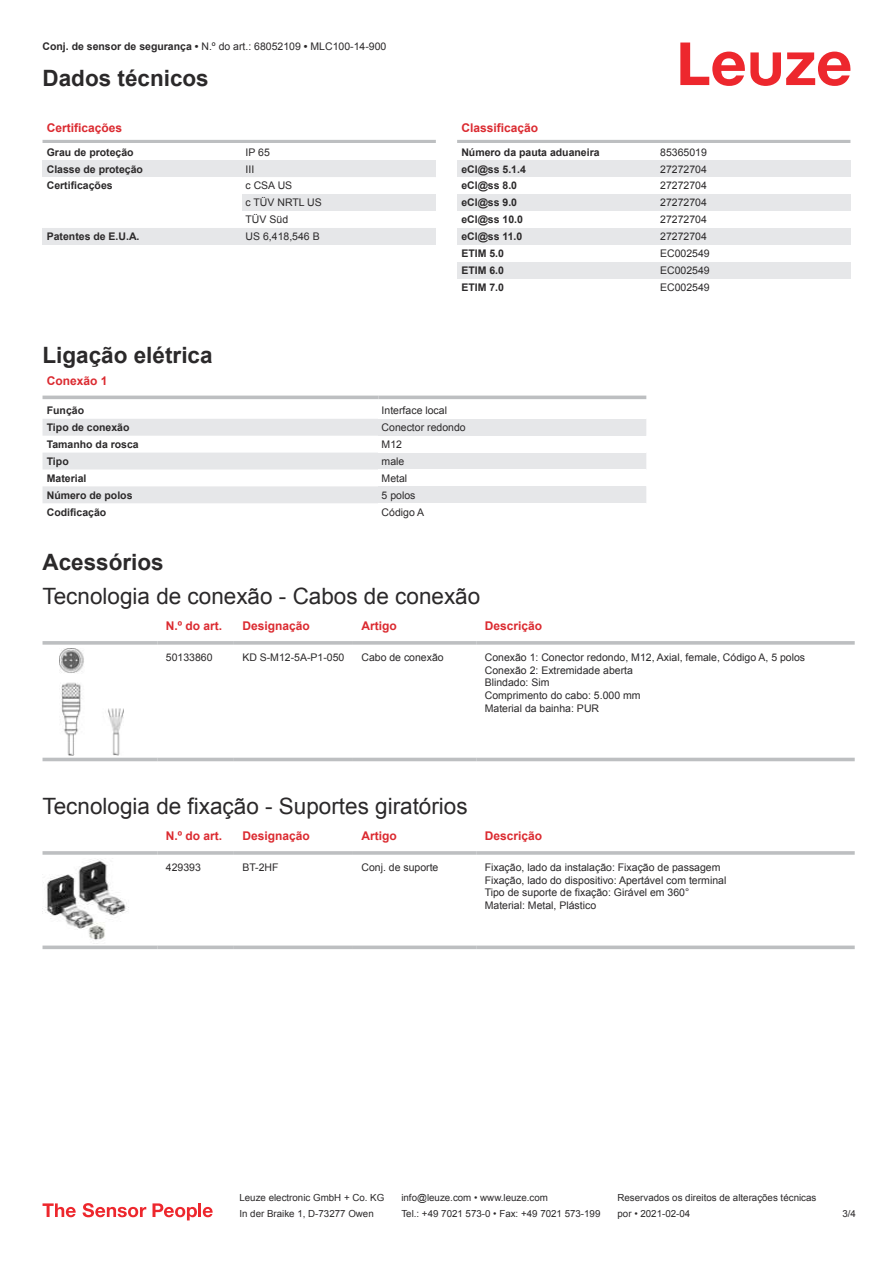
<style>
.page{position:relative;width:893px;height:1263px;background:#fff}
.page>*{position:absolute;margin:0;border:0;box-sizing:border-box;transform-origin:0 0}
.t1{font:22.5px "Arial";color:#2b292a}
.t2{font:700 22.5px "Arial";color:#2b292a}
.t3{font:700 12px "Arial";color:#db2a30}
.t4{font:10.5px/12.6px "Arial";color:#2b292a}
.t5{font:700 10.5px "Arial";color:#2b292a}
.t6{font:9.75px "Arial";color:#2b292a}
.s1{font-weight:700}
</style>
<div class="page">
<svg style="left:680px;top:43px;width:170px;height:43px"></svg>
<hr style="left:43px;top:140px;width:393px;height:3px;background:#bdbfc1">
<div style="left:43px;top:160px;width:393px;height:17px;background:#e6e7e9"></div>
<div style="left:242px;top:194px;width:194px;height:17px;background:#e6e7e9"></div>
<div style="left:43px;top:228px;width:199px;height:17px;background:#e6e7e9"></div>
<div style="left:242px;top:228px;width:194px;height:17px;background:#e6e7e9"></div>
<svg style="left:43px;top:395px;width:603px;height:5px"></svg>
<svg style="left:43px;top:419px;width:335px;height:84px;fill:#e6e7e9"></svg>
<hr style="left:43px;top:396px;width:335px;height:3px;background:#bdbfc1">
<hr style="left:378px;top:396px;width:268px;height:3px;background:#bdbfc1">
<div style="left:378px;top:419px;width:268px;height:17px;background:#e6e7e9"></div>
<div style="left:378px;top:453px;width:268px;height:16px;background:#e6e7e9"></div>
<div style="left:378px;top:486px;width:268px;height:17px;background:#e6e7e9"></div>
<svg style="left:43px;top:648px;width:812px;height:114px"></svg>
<svg style="left:43px;top:641px;width:114px;height:4px"></svg>
<svg style="left:157px;top:641px;width:77px;height:4px"></svg>
<svg style="left:234px;top:641px;width:119px;height:4px"></svg>
<svg style="left:353px;top:641px;width:123px;height:4px"></svg>
<svg style="left:476px;top:641px;width:379px;height:4px;background:#c3c5c7"></svg>
<hr style="left:43px;top:758px;width:114px;height:3px;background:#bdbfc1">
<hr style="left:157px;top:758px;width:77px;height:3px;background:#bdbfc1">
<hr style="left:234px;top:758px;width:119px;height:3px;background:#bdbfc1">
<hr style="left:353px;top:758px;width:123px;height:3px;background:#bdbfc1">
<hr style="left:476px;top:758px;width:379px;height:3px;background:#bdbfc1">
<img style="left:59px;top:649px;width:65px;height:106px">
<svg style="left:43px;top:851px;width:114px;height:4px"></svg>
<hr style="left:157px;top:851px;width:77px;height:4px;background:#c7c8ca">
<hr style="left:234px;top:851px;width:119px;height:4px;background:#bdbfc1">
<svg style="left:353px;top:851px;width:123px;height:4px"></svg>
<hr style="left:476px;top:851px;width:379px;height:4px;background:#c7c8ca">
<svg style="left:43px;top:945px;width:114px;height:4px"></svg>
<svg style="left:157px;top:945px;width:77px;height:4px"></svg>
<svg style="left:234px;top:945px;width:119px;height:4px"></svg>
<svg style="left:353px;top:945px;width:123px;height:4px"></svg>
<svg style="left:476px;top:945px;width:379px;height:4px;background:#c6c8c9"></svg>
<img style="left:43px;top:859px;width:86px;height:81px">
<hr style="left:457px;top:140px;width:393px;height:3px;background:#bdbfc1">
<div style="left:457px;top:160px;width:200px;height:17px;background:#e6e7e9"></div>
<div style="left:657px;top:160px;width:193px;height:17px;background:#e6e7e9"></div>
<div style="left:457px;top:194px;width:200px;height:17px;background:#e6e7e9"></div>
<div style="left:657px;top:194px;width:193px;height:17px;background:#e6e7e9"></div>
<div style="left:457px;top:228px;width:200px;height:17px;background:#e6e7e9"></div>
<div style="left:657px;top:228px;width:193px;height:17px;background:#e6e7e9"></div>
<div style="left:457px;top:262px;width:200px;height:17px;background:#e6e7e9"></div>
<div style="left:657px;top:262px;width:193px;height:17px;background:#e6e7e9"></div>
<svg style="left:43px;top:1203px;width:33px;height:14px"></svg>
<svg style="left:83px;top:1203px;width:63px;height:14px"></svg>
<svg style="left:153px;top:1203px;width:44px;height:17px"></svg>
<hr style="left:198px;top:1203px;width:3px;height:14px;background:#ed272d">
<svg style="left:203px;top:1207px;width:10px;height:10px"></svg>
<p class="t4" style="left:43px;top:41px;width:345px"><span class="s1">Conj. de sensor de segurança •</span> N.º do art.: 68052109 <span class="s1">•</span> MLC100-14-900</p>
<h1 class="t2" style="left:43px;top:70px;width:168px">Dados técnicos</h1>
<p class="t3" style="left:47px;top:123px;width:77px">Certificações</p>
<p class="t5" style="left:47px;top:148px;width:88px">Grau de proteção</p>
<p class="t4" style="left:246px;top:147px;width:26px">IP 65</p>
<p class="t5" style="left:47px;top:165px;width:98px">Classe de proteção</p>
<p class="t4" style="left:246px;top:164px;width:10px">III</p>
<p class="t5" style="left:47px;top:182px;width:67px">Certificações</p>
<p class="t4" style="left:246px;top:178px;width:78px;line-height:17px">c CSA US<br>c TÜV NRTL US<br>TÜV Süd</p>
<p class="t5" style="left:47px;top:232px;width:94px">Patentes de E.U.A.</p>
<p class="t4" style="left:246px;top:231px;width:76px">US 6,418,546 B</p>
<p class="t3" style="left:461px;top:123px;width:78px">Classificação</p>
<p class="t5" style="left:461px;top:148px;width:140px">Número da pauta aduaneira</p>
<p class="t4" style="left:660px;top:147px;width:48px">85365019</p>
<p class="t5" style="left:461px;top:165px;width:66px">eCl@ss 5.1.4</p>
<p class="t4" style="left:660px;top:164px;width:48px">27272704</p>
<p class="t5" style="left:461px;top:182px;width:57px">eCl@ss 8.0</p>
<p class="t4" style="left:660px;top:180px;width:48px">27272704</p>
<p class="t5" style="left:461px;top:199px;width:57px">eCl@ss 9.0</p>
<p class="t4" style="left:660px;top:197px;width:48px">27272704</p>
<p class="t5" style="left:461px;top:216px;width:63px">eCl@ss 10.0</p>
<p class="t4" style="left:660px;top:214px;width:48px">27272704</p>
<p class="t5" style="left:461px;top:233px;width:63px">eCl@ss 11.0</p>
<p class="t4" style="left:660px;top:231px;width:48px">27272704</p>
<p class="t5" style="left:461px;top:249px;width:44px">ETIM 5.0</p>
<p class="t4" style="left:660px;top:248px;width:51px">EC002549</p>
<p class="t5" style="left:461px;top:266px;width:44px">ETIM 6.0</p>
<p class="t4" style="left:660px;top:265px;width:51px">EC002549</p>
<p class="t5" style="left:461px;top:283px;width:44px">ETIM 7.0</p>
<p class="t4" style="left:660px;top:282px;width:51px">EC002549</p>
<h1 class="t2" style="left:43px;top:346px;width:172px">Ligação elétrica</h1>
<p class="t3" style="left:47px;top:376px;width:62px">Conexão 1</p>
<p class="t5" style="left:47px;top:406px;width:39px">Função</p>
<p class="t4" style="left:382px;top:405px;width:67px">Interface local</p>
<p class="t5" style="left:47px;top:423px;width:84px">Tipo de conexão</p>
<p class="t4" style="left:382px;top:422px;width:86px">Conector redondo</p>
<p class="t5" style="left:47px;top:440px;width:93px">Tamanho da rosca</p>
<p class="t4" style="left:382px;top:439px;width:22px">M12</p>
<p class="t5" style="left:47px;top:457px;width:23px">Tipo</p>
<p class="t4" style="left:382px;top:456px;width:24px">male</p>
<p class="t5" style="left:47px;top:474px;width:41px">Material</p>
<p class="t4" style="left:382px;top:473px;width:27px">Metal</p>
<p class="t5" style="left:47px;top:491px;width:87px">Número de polos</p>
<p class="t4" style="left:382px;top:490px;width:35px">5 polos</p>
<p class="t5" style="left:47px;top:508px;width:61px">Codificação</p>
<p class="t4" style="left:382px;top:506px;width:44px">Código A</p>
<h1 class="t2" style="left:43px;top:554px;width:123px">Acessórios</h1>
<h1 class="t1" style="left:43px;top:588px;width:439px">Tecnologia de conexão - Cabos de conexão</h1>
<p class="t3" style="left:166px;top:621px;width:58px">N.º do art.</p>
<p class="t3" style="left:242px;top:621px;width:69px">Designação</p>
<p class="t3" style="left:361px;top:621px;width:37px">Artigo</p>
<p class="t3" style="left:485px;top:621px;width:59px">Descrição</p>
<p class="t4" style="left:166px;top:652px;width:48px">50133860</p>
<p class="t4" style="left:242px;top:652px;width:104px">KD S-M12-5A-P1- 050</p>
<p class="t4" style="left:361px;top:652px;width:84px">Cabo de conexão</p>
<p class="t4" style="left:485px;top:652px;width:322px">Conexão 1: Conector redondo, M12, Axial, female, Código A, 5 polos<br>Conexão 2: Extremidade aberta<br>Blindado: Sim<br>Comprimento do cabo: 5.000 mm<br>Material da bainha: PUR</p>
<h1 class="t1" style="left:43px;top:798px;width:427px">Tecnologia de fixação - Suportes giratórios</h1>
<p class="t3" style="left:166px;top:831px;width:58px">N.º do art.</p>
<p class="t3" style="left:242px;top:831px;width:69px">Designação</p>
<p class="t3" style="left:361px;top:831px;width:37px">Artigo</p>
<p class="t3" style="left:485px;top:831px;width:59px">Descrição</p>
<p class="t4" style="left:166px;top:862px;width:37px">429393</p>
<p class="t4" style="left:242px;top:862px;width:38px">BT-2HF</p>
<p class="t4" style="left:361px;top:862px;width:79px">Conj. de suporte</p>
<p class="t4" style="left:485px;top:862px;width:243px">Fixação, lado da instalação: Fixação de passagem Fixação, lado do dispositivo: Apertável com terminal Tipo de suporte de fixação: Girável em 360° Material: Metal, Plástico</p>
<p class="t6" style="left:239px;top:1194px;width:146px">Leuze electronic GmbH + Co. KG</p>
<p class="t6" style="left:401px;top:1194px;width:148px">info@leuze.com • www.leuze.com</p>
<p class="t6" style="left:617px;top:1194px;width:200px">Reservados os direitos de alterações técnicas</p>
<p class="t6" style="left:239px;top:1210px;width:136px">In der Braike 1, D-73277 Owen</p>
<p class="t6" style="left:401px;top:1210px;width:201px">Tel.: +49 7021 573-0 • Fax: +49 7021 573-199</p>
<p class="t6" style="left:617px;top:1210px;width:74px">por • 2021-02-04</p>
<p class="t6" style="left:842px;top:1210px;width:15px">3 /4</p>
</div>
